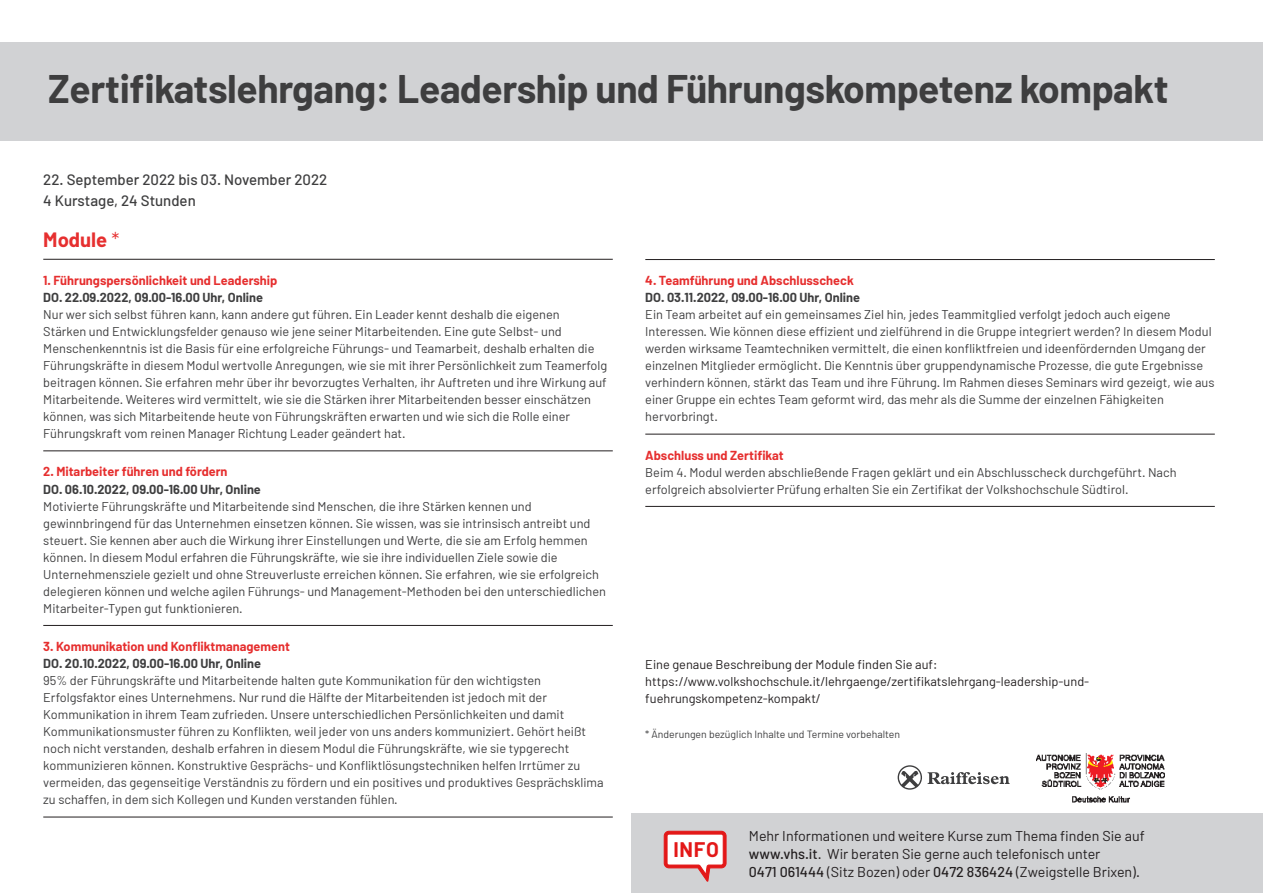
<style>
.page{position:relative;width:1263px;height:893px;background:#fff}
.page>*{position:absolute;margin:0;border:0;box-sizing:border-box;transform-origin:0 0}
.t1{font:700 39px "Barlow";letter-spacing:-.01em;color:#3e3e3f}
.t2{font:700 20.55px "Barlow";color:#e31818}
.t3{font:700 20.25px "Barlow";color:#e62f2f}
.t4{font:500 15px "Barlow";color:#3e3e3f}
.t5{font:14.25px "Barlow";color:#231f20}
.Info{font:12.75px/17px "Barlow";color:#3e3e3f}
.t6{font:700 12.75px "Barlow";color:#e62f2f}
.t7{font:12.75px "Barlow";color:#231f20}
.t8{font:700 12.75px "Barlow";color:#3e3e3f}
.t9{font:10.5px "Barlow";color:#3e3e3f}
.s1{font-weight:400}
.s2{font-weight:500}
</style>
<div class="page">
<div style="left:0;top:43px;width:1263px;height:98px;background:#d1d2d4"></div>
<div style="left:631px;top:814px;width:632px;height:79px;background:#d1d2d4"></div>
<svg style="left:898px;top:765px;width:111px;height:25px"></svg>
<svg style="left:664px;top:831px;width:63px;height:51px"></svg>
<hr style="left:43px;top:259px;width:570px;height:1px;background:#231f20">
<hr style="left:43px;top:451px;width:570px;height:1px;background:#231f20">
<hr style="left:43px;top:625px;width:570px;height:1px;background:#231f20">
<hr style="left:43px;top:817px;width:570px;height:1px;background:#231f20">
<hr style="left:645px;top:259px;width:570px;height:1px;background:#231f20">
<hr style="left:645px;top:434px;width:570px;height:1px;background:#231f20">
<hr style="left:645px;top:506px;width:570px;height:1px;background:#231f20">
<img style="left:1036px;top:754px;width:128px;height:49px">
<p class="t1" style="left:48px;top:65px;width:1122px">Zertifikatslehrgang: Leadership und Führungskompetenz kompakt</p>
<p class="t4" style="left:43px;top:170px;width:286px">22. September 2022 bis 03. November 2022</p>
<p class="t4" style="left:43px;top:191px;width:154px">4 Kurstage, 24 Stunden</p>
<p class="t3" style="left:43px;top:227px;width:78px">Module <span class="s1">*</span></p>
<p class="t6" style="left:43px;top:272px;width:235px">1. Führungspersönlichkeit und Leadership</p>
<p class="t8" style="left:43px;top:289px;width:221px">DO. 22.09.2022, 09.00-16.00 Uhr, Online</p>
<p class="Info" style="left:43px;top:306px;width:565px">Nur wer sich selbst führen kann, kann andere gut führen. Ein Leader kennt deshalb die eigenen<br>Stärken und Entwicklungsfelder genauso wie jene seiner Mitarbeitenden. Eine gute Selbst- und Menschenkenntnis ist die Basis für eine erfolgreiche Führungs- und Teamarbeit, deshalb erhalten die Führungskräfte in diesem Modul wertvolle Anregungen, wie sie mit ihrer Persönlichkeit zum Teamerfolg beitragen können. Sie erfahren mehr über ihr bevorzugtes Verhalten, ihr Auftreten und ihre Wirkung auf Mitarbeitende. Weiteres wird vermittelt, wie sie die Stärken ihrer Mitarbeitenden besser einschätzen können, was sich Mitarbeitende heute von Führungskräften erwarten und wie sich die Rolle einer Führungskraft vom reinen Manager Richtung Leader geändert hat.</p>
<p class="t6" style="left:43px;top:464px;width:186px">2. Mitarbeiter führen und fördern</p>
<p class="t8" style="left:43px;top:481px;width:219px">DO. 06.10.2022, 09.00-16.00 Uhr, Online</p>
<p class="Info" style="left:43px;top:497px;width:564px">Motivierte Führungskräfte und Mitarbeitende sind Menschen, die ihre Stärken kennen und gewinnbringend für das Unternehmen einsetzen können. Sie wissen, was sie intrinsisch antreibt und steuert. Sie kennen aber auch die Wirkung ihrer Einstellungen und Werte, die sie am Erfolg hemmen können. In diesem Modul erfahren die Führungskräfte, wie sie ihre individuellen Ziele sowie die Unternehmensziele gezielt und ohne Streuverluste erreichen können. Sie erfahren, wie sie erfolgreich delegieren können und welche agilen Führungs- und Management-Methoden bei den unterschiedlichen Mitarbeiter-Typen gut funktionieren.</p>
<p class="t6" style="left:43px;top:638px;width:248px">3. Kommunikation und Konfliktmanagement</p>
<p class="t8" style="left:43px;top:656px;width:219px">DO. 20.10.2022, 09.00-16.00 Uhr, Online</p>
<p class="Info" style="left:43px;top:672px;width:562px">95% der Führungskräfte und Mitarbeitende halten gute Kommunikation für den wichtigsten Erfolgsfaktor eines Unternehmens. Nur rund die Hälfte der Mitarbeitenden ist jedoch mit der Kommunikation in ihrem Team zufrieden. Unsere unterschiedlichen Persönlichkeiten und damit Kommunikationsmuster führen zu Konflikten, weil jeder von uns anders kommuniziert. Gehört heißt noch nicht verstanden, deshalb erfahren in diesem Modul die Führungskräfte, wie sie typgerecht kommunizieren können. Konstruktive Gesprächs- und Konfliktlösungstechniken helfen Irrtümer zu vermeiden, das gegenseitige Verständnis zu fördern und ein positives und produktives Gesprächsklima zu schaffen, in dem sich Kollegen und Kunden verstanden fühlen.</p>
<p class="t6" style="left:645px;top:273px;width:210px">4. Teamführung und Abschlusscheck</p>
<p class="t8" style="left:645px;top:290px;width:216px">DO. 03.11.2022, 09.00-16.00 Uhr, Online</p>
<p class="Info" style="left:645px;top:306px;width:571px">Ein Team arbeitet auf ein gemeinsames Ziel hin, jedes Teammitglied verfolgt jedoch auch eigene Interessen. Wie können diese effizient und zielführend in die Gruppe integriert werden? In diesem Modul werden wirksame Teamtechniken vermittelt, die einen konfliktfreien und ideenfördernden Umgang der einzelnen Mitglieder ermöglicht. Die Kenntnis über gruppendynamische Prozesse, die gute Ergebnisse verhindern können, stärkt das Team und ihre Führung. Im Rahmen dieses Seminars wird gezeigt, wie aus einer Gruppe ein echtes Team geformt wird, das mehr als die Summe der einzelnen Fähigkeiten hervorbringt.</p>
<p class="t6" style="left:645px;top:447px;width:140px">Abschluss und Zertifikat</p>
<p class="Info" style="left:645px;top:463px;width:533px">Beim 4. Modul werden abschließende Fragen geklärt und ein Abschlusscheck durchgeführt. Nach erfolgreich absolvierter Prüfung erhalten Sie ein Zertifikat der Volkshochschule Südtirol.</p>
<p class="t7" style="left:645px;top:656px;width:294px">Eine genaue Beschreibung der Module finden Sie auf:</p>
<p class="t7" style="left:645px;top:673px;width:445px">https://www.volkshochschule.it/lehrgaenge/zertifikatslehrgang-leadership-und-</p>
<p class="t7" style="left:645px;top:691px;width:177px">fuehrungskompetenz-kompakt/</p>
<p class="t9" style="left:645px;top:728px;width:256px">* Änderungen bezüglich Inhalte und Termine vorbehalten</p>
<p class="t2" style="left:673px;top:837px;width:47px">INFO</p>
<p class="t5" style="left:749px;top:827px;width:397px">Mehr Informationen und weitere Kurse zum Thema finden Sie auf</p>
<p class="t5" style="left:749px;top:845px;width:353px"><span class="s2">www.vhs.it</span>. Wir beraten Sie gerne auch telefonisch unter</p>
<p class="t5" style="left:749px;top:863px;width:393px"><span class="s2">0471 061444</span> (Sitz Bozen) oder <span class="s2">0472 836424</span> (Zweigstelle Brixen).</p>
</div>
